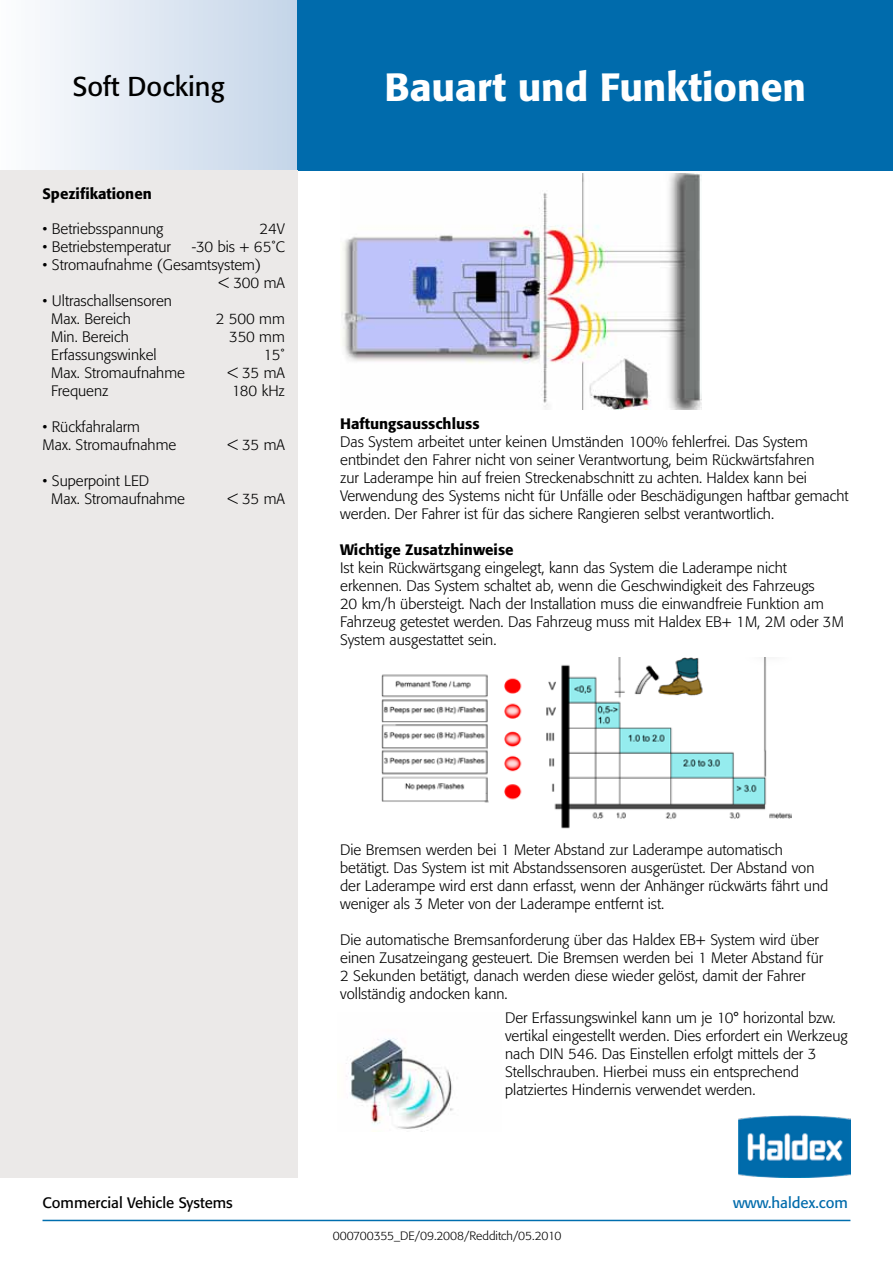
<style>
.page{position:relative;width:893px;height:1263px;background:#fff}
.page>*{position:absolute;margin:0;border:0;box-sizing:border-box;transform-origin:0 0}
.t1{font:500 39px "Formata";color:#fff}
.t2{font:27px "Formata";color:#000}
.t3{font:300 15px/18px "Formata";color:#000}
.t4{font:500 15px "Formata";color:#000}
.t5{font:15px "Formata";color:#000}
.t6{font:15px "Formata";color:#006bab}
.t7{font:300 12px "Formata";color:#000}
</style>
<div class="page">
<div style="left:0;top:0;width:298px;height:170px;background:linear-gradient(to right,#fdfdfe,#c4d5e9)"></div>
<div style="left:298px;top:0;width:595px;height:170px;background:#006bac"></div>
<div style="left:0;top:170px;width:298px;height:1008px;background:#ebe9e8"></div>
<hr style="left:43px;top:1220px;width:807px;height:1px;background:#006eae">
<img style="left:739px;top:1116px;width:111px;height:62px">
<img style="left:342px;top:174px;width:360px;height:236px">
<img style="left:381px;top:658px;width:411px;height:171px">
<img style="left:346px;top:1038px;width:107px;height:93px">
<h2 class="t2" style="left:73px;top:70px;width:153px">Soft Docking</h2>
<h1 class="t1" style="left:384px;top:63px;width:423px">Bauart und Funktionen</h1>
<p class="t4" style="left:43px;top:185px;width:111px">Spezifikationen</p>
<p class="t3" style="left:43px;top:219px;width:122px">• Betriebsspannung</p>
<p class="t3" style="left:260px;top:219px;width:27px">24V</p>
<p class="t3" style="left:43px;top:237px;width:130px">• Betriebstemperatur</p>
<p class="t3" style="left:192px;top:237px;width:95px">-30 bis + 65˚C</p>
<p class="t3" style="left:219px;top:255px;width:67px;text-indent:-176px">• Stromaufnahme (Gesamtsystem)<br>&lt; 300 mA</p>
<p class="t3" style="left:51px;top:291px;width:122px;text-indent:-9px">• Ultraschallsensoren<br>Max. Bereich</p>
<p class="t3" style="left:216px;top:309px;width:71px">2 500 mm</p>
<p class="t3" style="left:51px;top:327px;width:79px">Min. Bereich</p>
<p class="t3" style="left:229px;top:327px;width:57px">350 mm</p>
<p class="t3" style="left:51px;top:345px;width:107px">Erfassungswinkel</p>
<p class="t3" style="left:264px;top:345px;width:23px">15˚</p>
<p class="t3" style="left:51px;top:363px;width:135px">Max. Stromaufnahme</p>
<p class="t3" style="left:228px;top:363px;width:59px">&lt; 35 mA</p>
<p class="t3" style="left:51px;top:381px;width:59px">Frequenz</p>
<p class="t3" style="left:232px;top:381px;width:55px">180 kHz</p>
<p class="t3" style="left:43px;top:417px;width:135px">• Rückfahralarm<br>Max. Stromaufnahme</p>
<p class="t3" style="left:228px;top:435px;width:59px">&lt; 35 mA</p>
<p class="t3" style="left:51px;top:471px;width:135px;text-indent:-9px">• Superpoint LED<br>Max. Stromaufnahme</p>
<p class="t3" style="left:228px;top:489px;width:59px">&lt; 35 mA</p>
<p class="t4" style="left:340px;top:414px;width:141px">Haftungsausschluss</p>
<p class="t3" style="left:340px;top:433px;width:510px">Das System arbeitet unter keinen Umständen 100% fehlerfrei. Das System entbindet den Fahrer nicht von seiner Verantwortung, beim Rückwärtsfahren<br>zur Laderampe hin auf freien Streckenabschnitt zu achten. Haldex kann bei Verwendung des Systems nicht für Unfälle oder Beschädigungen haftbar gemacht werden. Der Fahrer ist für das sichere Rangieren selbst verantwortlich.</p>
<p class="t4" style="left:340px;top:540px;width:175px">Wichtige Zusatzhinweise</p>
<p class="t3" style="left:340px;top:559px;width:505px">Ist kein Rückwärtsgang eingelegt, kann das System die Laderampe nicht erkennen. Das System schaltet ab, wenn die Geschwindigkeit des Fahrzeugs<br>20 km/h übersteigt. Nach der Installation muss die einwandfreie Funktion am Fahrzeug getestet werden. Das Fahrzeug muss mit Haldex EB+ 1M, 2M oder 3M System ausgestattet sein.</p>
<p class="t3" style="left:340px;top:841px;width:490px">Die Bremsen werden bei 1 Meter Abstand zur Laderampe automatisch betätigt. Das System ist mit Abstandssensoren ausgerüstet. Der Abstand von der Laderampe wird erst dann erfasst, wenn der Anhänger rückwärts fährt und weniger als 3 Meter von der Laderampe entfernt ist.</p>
<p class="t3" style="left:340px;top:931px;width:484px">Die automatische Bremsanforderung über das Haldex EB+ System wird über einen Zusatzeingang gesteuert. Die Bremsen werden bei 1 Meter Abstand für 2 Sekunden betätigt, danach werden diese wieder gelöst, damit der Fahrer vollständig andocken kann.</p>
<p class="t3" style="left:505px;top:1009px;width:344px">Der Erfassungswinkel kann um je 10° horizontal bzw. vertikal eingestellt werden. Dies erfordert ein Werkzeug nach DIN 546. Das Einstellen erfolgt mittels der 3<br>Stellschrauben. Hierbei muss ein entsprechend platziertes Hindernis verwendet werden.</p>
<p class="t5" style="left:43px;top:1193px;width:192px">Commercial Vehicle Systems</p>
<p class="t6" style="left:733px;top:1193px;width:117px">www.haldex.com</p>
<p class="t7" style="left:333px;top:1229px;width:230px">000700355_DE/09.2008/Redditch/05.2010</p>
</div>
